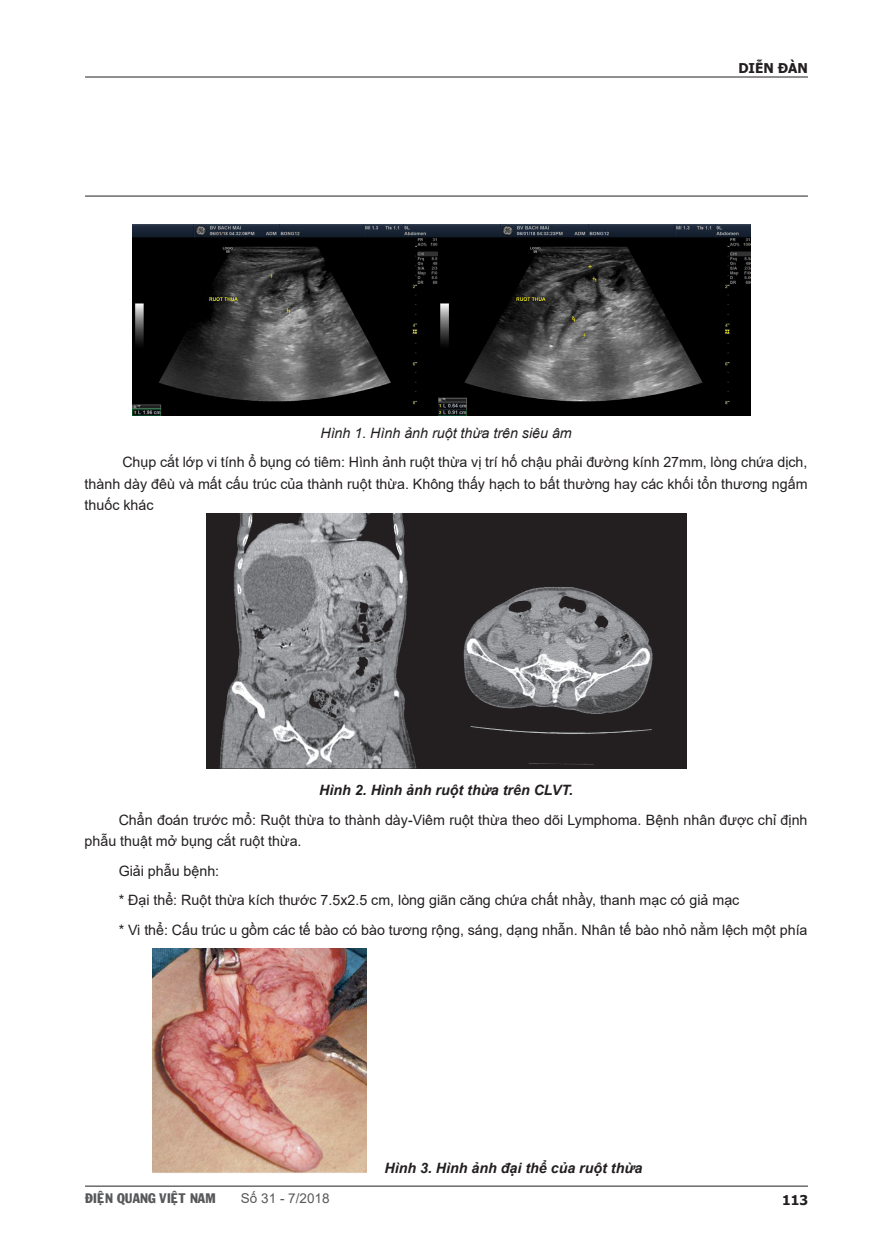
<style>
.page{position:relative;width:893px;height:1255px;background:#fff}
.page>*{position:absolute;margin:0;border:0;box-sizing:border-box;transform-origin:0 0}
.chubai{font:14.25px/21.3px "Arial";color:#231f20;text-align:justify}
.chubai-2{font:italic 700 14.25px "Arial";color:#231f20}
.chubai-3{font:italic 14.25px "Arial";color:#231f20}
.t1{font:13.5px "VNI Franko";color:#57585a}
.t2{font:13.5px "Arial";color:#57585a}
.t3{font:700 13.5px "Tahoma";color:#231f20}
</style>
<div class="page">
<hr style="left:85px;top:1185px;width:723px;height:1px;background:#231f20">
<hr style="left:85px;top:77px;width:723px;height:1px;background:#231f20">
<hr style="left:85px;top:196px;width:723px;height:1px;background:#231f20">
<img style="left:206px;top:513px;width:480px;height:255px">
<img style="left:132px;top:224px;width:618px;height:191px">
<img style="left:153px;top:948px;width:213px;height:225px">
<p class="t3" style="left:738px;top:59px;width:71px">DIỄN ĐÀN</p>
<p class="chubai-3" style="left:320px;top:423px;width:253px">Hình 1. Hình ảnh ruột thừa trên siêu âm</p>
<p class="chubai" style="left:85px;top:451px;width:724px;text-indent:38px">Chụp cắt lớp vi tính ổ bụng có tiêm: Hình ảnh ruột thừa vị trí hố chậu phải đường kính 27mm, lòng chứa dịch, thành dày đêù và mất cấu trúc của thành ruột thừa. Không thấy hạch to bất thường hay các khối tổn thương ngấm thuốc khác</p>
<p class="chubai-2" style="left:319px;top:780px;width:255px">Hình 2. Hình ảnh ruột thừa trên CLVT.</p>
<p class="chubai" style="left:85px;top:808px;width:724px;text-indent:34px">Chẩn đoán trước mổ: Ruột thừa to thành dày-Viêm ruột thừa theo dõi Lymphoma. Bệnh nhân được chỉ định phẫu thuật mở bụng cắt ruột thừa.</p>
<p class="chubai" style="left:119px;top:859px;width:102px">Giải phẫu bệnh:</p>
<p class="chubai" style="left:119px;top:889px;width:622px">* Đại thể: Ruột thừa kích thước 7.5x2.5 cm, lòng giãn căng chứa chất nhầy, thanh mạc có giả mạc</p>
<p class="chubai" style="left:119px;top:919px;width:690px">* Vi thể: Cấu trúc u gồm các tế bào có bào tương rộng, sáng, dạng nhẫn. Nhân tế bào nhỏ nằm lệch một phía</p>
<p class="chubai-2" style="left:384px;top:1158px;width:260px">Hình 3. Hình ảnh đại thể của ruột thừa</p>
<p class="t1" style="left:85px;top:1187px;width:132px">ÑIEÄN QUANG VIEÄT NAM</p>
<p class="t2" style="left:241px;top:1188px;width:90px">Số 31 - 7/2018</p>
<p class="t3" style="left:782px;top:1190px;width:27px">113</p>
</div>
